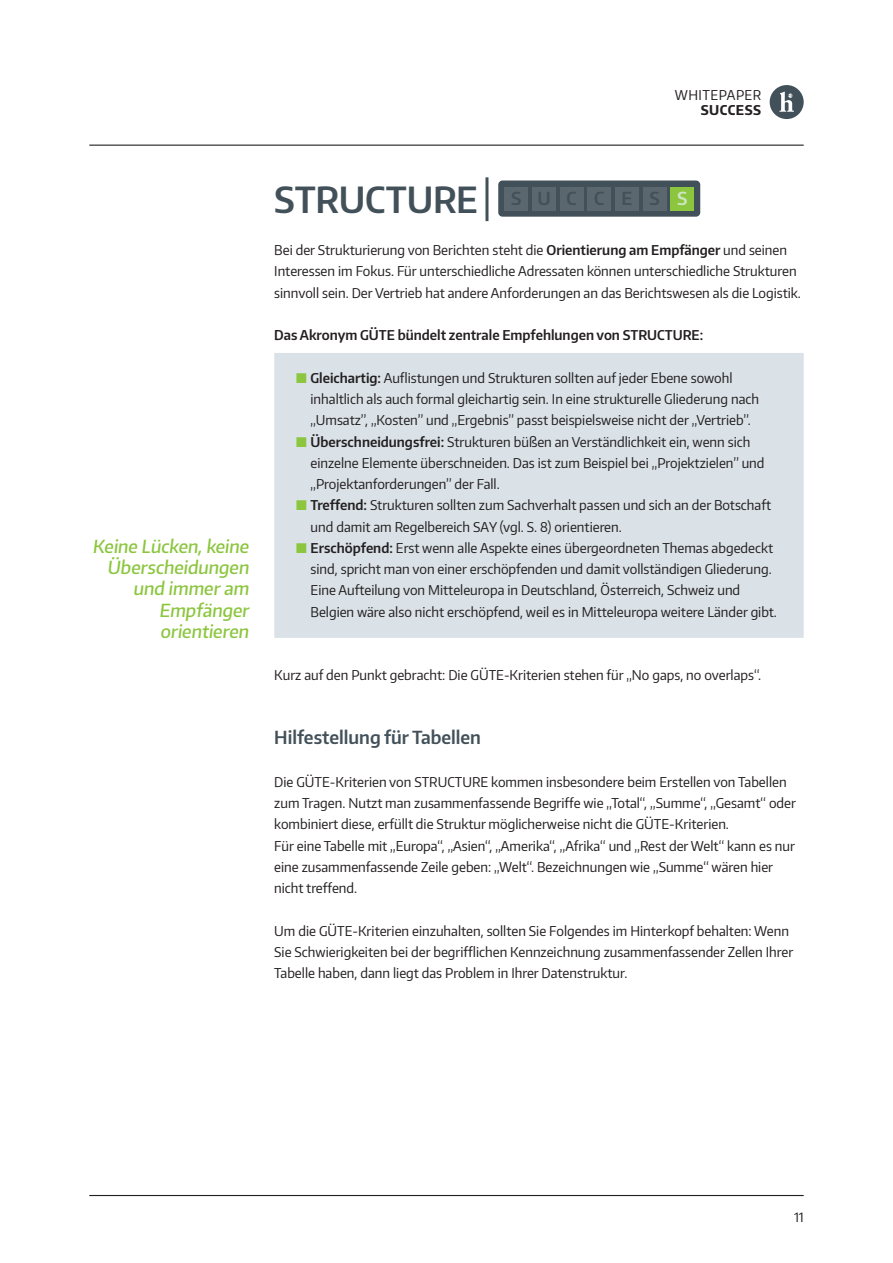
<style>
.page{position:relative;width:893px;height:1263px;background:#fff}
.page>*{position:absolute;margin:0;border:0;box-sizing:border-box;transform-origin:0 0}
.t1{font:700 36px "Encode CP Semi";letter-spacing:-.005em;color:#425159}
.t2{font:18px/21.3px "Encode CP Medium";color:#8bc63e;text-align:right}
.t3{font:700 18px "Encode CP Semi";color:#425159}
.t4{font:13.5px/21.3px "Encode CP Regular";color:#231f20}
.t5{font:700 13.5px "Encode CP Semi";color:#231f20}
.t6{font:13.5px "Encode CP Regular";letter-spacing:.03em;color:#231f20}
.t7{font:13.5px "Encode CP Bold";letter-spacing:.035em;color:#231f20}
.t8{font:12.75px "Encode CP Regular";color:#231f20}
.s1{font-family:"Encode CP Semi";font-weight:700}
</style>
<div class="page">
<hr style="left:89px;top:145px;width:715px;height:1px;background:#231f20">
<hr style="left:89px;top:1195px;width:715px;height:1px;background:#231f20">
<svg style="left:770px;top:85px;width:34px;height:34px"></svg>
<div style="left:274px;top:353px;width:530px;height:285px;background:#dae2e7"></div>
<hr style="left:485px;top:177px;width:3px;height:44px;background:#425159">
<div style="left:498px;top:180px;width:202px;height:37px;background:#425159;border-radius:4px"></div>
<div style="left:505px;top:187px;width:23px;height:23px;background:#5a676e"></div>
<div style="left:532px;top:187px;width:24px;height:23px;background:#5a676e"></div>
<div style="left:560px;top:187px;width:23px;height:23px;background:#5a676e"></div>
<div style="left:588px;top:187px;width:23px;height:23px;background:#5a676e"></div>
<div style="left:615px;top:187px;width:24px;height:23px;background:#5a676e"></div>
<div style="left:643px;top:187px;width:23px;height:23px;background:#5a676e"></div>
<div style="left:670px;top:187px;width:24px;height:23px;background:#8bc63e"></div>
<p class="t6" style="left:675px;top:86px;width:88px">WHITEPAPER</p>
<p class="t7" style="left:701px;top:101px;width:62px">SUCCESS</p>
<h2 class="t2" style="left:93px;top:535px;width:160px">Keine Lücken, keine<br>Überscheidungen und immer am<br>Empfänger orientieren</h2>
<h1 class="t1" style="left:274px;top:176px;width:415px">STRUCTURE <sup>S</sup> <sup>U</sup> <sup>C</sup> <sup>C</sup> <sup>E</sup> <sup>S</sup> <sup>S</sup></h1>
<p class="t4" style="left:274px;top:239px;width:528px">Bei der Strukturierung von Berichten steht die <span class="s1">Orientierung am Empfänger</span> und seinen<br>Interessen im Fokus. Für unterschiedliche Adressaten können unterschiedliche Strukturen sinnvoll sein. Der Vertrieb hat andere Anforderungen an das Berichtswesen als die Logistik.</p>
<p class="t5" style="left:274px;top:326px;width:430px">Das Akronym GÜTE bündelt zentrale Empfehlungen von STRUCTURE:</p>
<p class="t4" style="left:311px;top:367px;width:468px"><span class="s1">Gleichartig:</span> Auflistungen und Strukturen sollten auf jeder Ebene sowohl inhaltlich als auch formal gleichartig sein. In eine strukturelle Gliederung nach „Umsatz”, „Kosten” und „Ergebnis” passt beispielsweise nicht der „Vertrieb”.<br><span class="s1">Überschneidungsfrei:</span> Strukturen büßen an Verständlichkeit ein, wenn sich einzelne Elemente überschneiden. Das ist zum Beispiel bei „Projektzielen” und „Projektanforderungen” der Fall.<br><span class="s1">Treffend:</span> Strukturen sollten zum Sachverhalt passen und sich an der Botschaft und damit am Regelbereich SAY (vgl. S. 8) orientieren.<br><span class="s1">Erschöpfend:</span> Erst wenn alle Aspekte eines übergeordneten Themas abgedeckt sind, spricht man von einer erschöpfenden und damit vollständigen Gliederung.<br>Eine Aufteilung von Mitteleuropa in Deutschland, Österreich, Schweiz und Belgien wäre also nicht erschöpfend, weil es in Mitteleuropa weitere Länder gibt.</p>
<p class="t4" style="left:274px;top:664px;width:489px">Kurz auf den Punkt gebracht: Die GÜTE-Kriterien stehen für „No gaps, no overlaps“.</p>
<h2 class="t3" style="left:274px;top:726px;width:208px">Hilfestellung für Tabellen</h2>
<p class="t4" style="left:274px;top:770px;width:523px">Die GÜTE-Kriterien von STRUCTURE kommen insbesondere beim Erstellen von Tabellen zum Tragen. Nutzt man zusammenfassende Begriffe wie „Total“, „Summe“, „Gesamt“ oder kombiniert diese, erfüllt die Struktur möglicherweise nicht die GÜTE-Kriterien.<br>Für eine Tabelle mit „Europa“, „Asien“, „Amerika“, „Afrika“ und „Rest der Welt“ kann es nur eine zusammenfassende Zeile geben: „Welt“. Bezeichnungen wie „Summe“ wären hier nicht treffend.</p>
<p class="t4" style="left:274px;top:919px;width:520px">Um die GÜTE-Kriterien einzuhalten, sollten Sie Folgendes im Hinterkopf behalten: Wenn<br>Sie Schwierigkeiten bei der begrifflichen Kennzeichnung zusammenfassender Zellen Ihrer<br>Tabelle haben, dann liegt das Problem in Ihrer Datenstruktur.</p>
<p class="t8" style="left:794px;top:1209px;width:11px">11</p>
</div>
